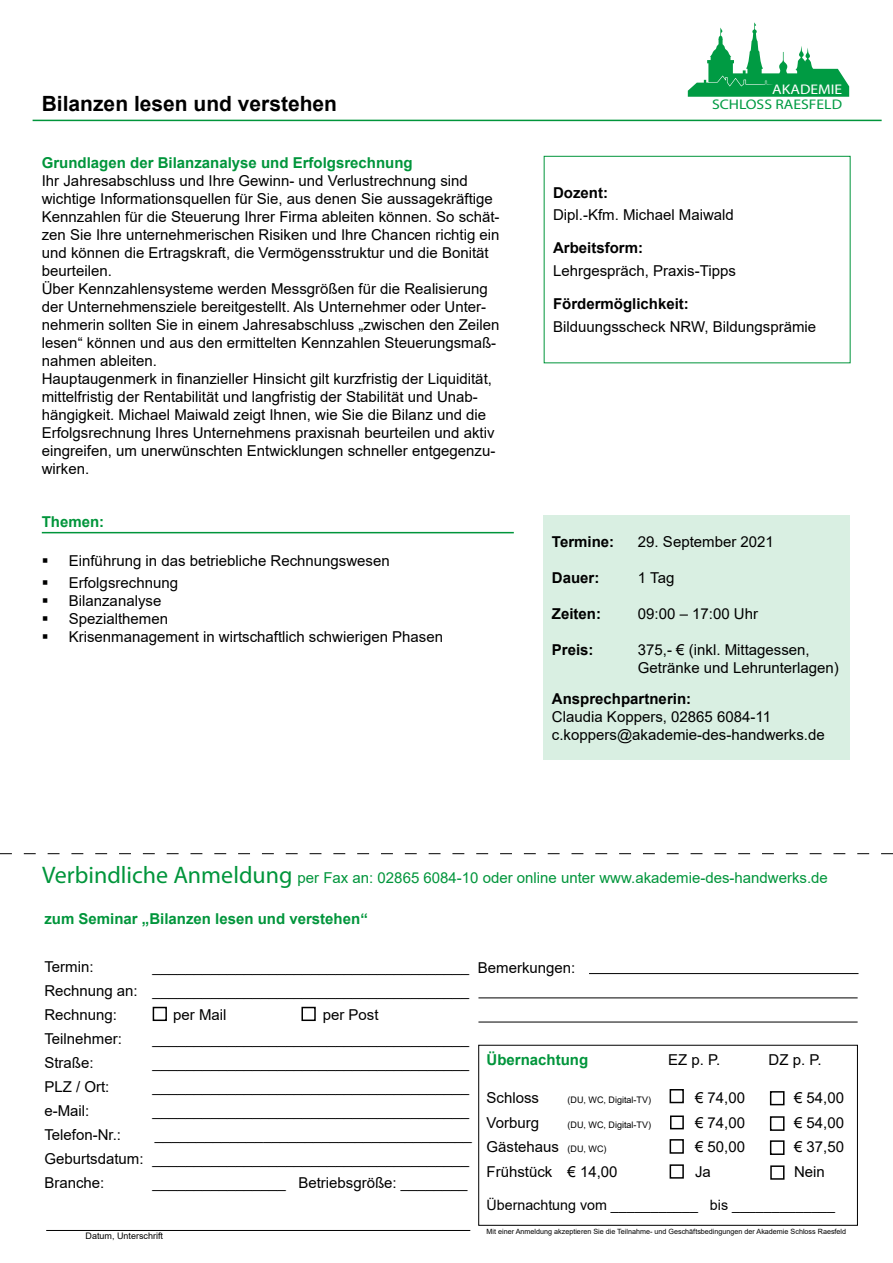
<style>
.page{position:relative;width:893px;height:1263px;background:#fff}
.page>*{position:absolute;margin:0;border:0;box-sizing:border-box;transform-origin:0 0}
.t1{font:700 21px "Arial";color:#000}
.t2{font:15px/18px "Arial";color:#000}
.t3{font:700 15px "Arial";color:#00953b}
.t4{font:15px "Arial";color:#00953b}
.t5{font:700 15px "Arial";color:#000}
.t6{font:14.25px "Arial";color:#000}
.t7{font:13.95px "Myriad Pro";color:#009b43;scale:1.12 1}
.t8{font:13.95px "Myriad Pro";color:#fff;scale:1.12 1}
.t9{font:9px "Arial";color:#000}
.t10{font:7.2px "Arial";color:#000}
.s1{font-family:"Myriad Pro";font-size:24px}
.s2{font-size:9px}
</style>
<div class="page">
<svg style="left:688px;top:22px;width:161px;height:75px"></svg>
<div style="left:544px;top:156px;width:306px;height:207px;border:1px solid #00953b"></div>
<hr style="left:33px;top:120px;width:849px;height:1px;background:#00953b">
<hr style="left:46px;top:1230px;width:424px;height:1px;background:#000">
<div style="left:478px;top:1045px;width:380px;height:180px;border:1px solid #000"></div>
<div style="left:670px;top:1089px;width:14px;height:14px;border:2px solid #000"></div>
<div style="left:670px;top:1115px;width:14px;height:14px;border:2px solid #000"></div>
<div style="left:670px;top:1139px;width:14px;height:15px;border:2px solid #000"></div>
<div style="left:670px;top:1164px;width:14px;height:14px;border:2px solid #000"></div>
<div style="left:770px;top:1091px;width:14px;height:14px;border:2px solid #000"></div>
<div style="left:770px;top:1116px;width:14px;height:15px;border:2px solid #000"></div>
<div style="left:770px;top:1140px;width:14px;height:15px;border:2px solid #000"></div>
<hr style="left:589px;top:973px;width:269px;height:1px;background:#000">
<hr style="left:478px;top:997px;width:380px;height:1px;background:#000">
<div style="left:770px;top:1165px;width:14px;height:15px;border:2px solid #000"></div>
<hr style="left:478px;top:1022px;width:380px;height:1px;background:#000">
<svg style="left:0;top:853px;width:893px;height:1px"></svg>
<div style="left:543px;top:516px;width:307px;height:244px;background:#d9efe2"></div>
<hr style="left:42px;top:532px;width:472px;height:1px;background:#00953b">
<div style="left:153px;top:1007px;width:14px;height:14px;border:2px solid #000"></div>
<div style="left:301px;top:1007px;width:15px;height:14px;border:2px solid #000"></div>
<h1 class="t1" style="left:42px;top:88px;width:297px">Bilanzen lesen und verstehen</h1>
<p class="t3" style="left:42px;top:152px;width:372px">Grundlagen der Bilanzanalyse und Erfolgsrechnung</p>
<p class="t2" style="left:42px;top:171px;width:459px">Ihr Jahresabschluss und Ihre Gewinn- und Verlustrechnung sind wichtige Informationsquellen für Sie, aus denen Sie aussagekräftige Kennzahlen für die Steuerung Ihrer Firma ableiten können. So schät&shy;zen Sie Ihre unternehmerischen Risiken und Ihre Chancen richtig ein und können die Ertragskraft, die Vermögensstruktur und die Bonität beurteilen.<br>Über Kennzahlensysteme werden Messgrößen für die Realisierung der Unternehmensziele bereitgestellt. Als Unternehmer oder Unter&shy;nehmerin sollten Sie in einem Jahresabschluss „zwischen den Zeilen lesen“ können und aus den ermittelten Kennzahlen Steuerungsmaß&shy;nahmen ableiten.<br>Hauptaugenmerk in finanzieller Hinsicht gilt kurzfristig der Liquidität, mittelfristig der Rentabilität und langfristig der Stabilität und Unab&shy;hängigkeit. Michael Maiwald zeigt Ihnen, wie Sie die Bilanz und die Erfolgsrechnung Ihres Unternehmens praxisnah beurteilen und aktiv eingreifen, um unerwünschten Entwicklungen schneller entgegenzu&shy;wirken.</p>
<p class="t3" style="left:42px;top:511px;width:64px">Themen:</p>
<p class="t2" style="left:69px;top:549px;width:322px;line-height:22.2px">Einführung in das betriebliche Rechnungswesen<br>Erfolgsrechnung</p>
<p class="t2" style="left:69px;top:591px;width:376px">Bilanzanalyse<br>Spezialthemen<br>Krisenmanagement in wirtschaftlich schwierigen Phasen</p>
<p class="t8" style="left:772px;top:81px;width:64px">AKADEMIE</p>
<p class="t7" style="left:712px;top:96px;width:118px">SCHLOSS RAESFELD</p>
<p class="t5" style="left:553px;top:182px;width:56px">Dozent:</p>
<p class="t2" style="left:553px;top:206px;width:182px">Dipl.-Kfm. Michael Maiwald</p>
<p class="t5" style="left:553px;top:237px;width:91px">Arbeitsform:</p>
<p class="t2" style="left:553px;top:261px;width:184px">Lehrgespräch, Praxis-Tipps</p>
<p class="t5" style="left:553px;top:293px;width:137px">Fördermöglichkeit:</p>
<p class="t2" style="left:553px;top:318px;width:265px">Bilduungsscheck NRW, Bildungsprämie</p>
<p class="t5" style="left:552px;top:531px;width:64px">Termine:</p>
<p class="t2" style="left:638px;top:532px;width:137px">29. September 2021</p>
<p class="t5" style="left:552px;top:567px;width:49px">Dauer:</p>
<p class="t2" style="left:638px;top:568px;width:38px">1 Tag</p>
<p class="t5" style="left:552px;top:603px;width:51px">Zeiten:</p>
<p class="t2" style="left:638px;top:604px;width:122px">09:00 – 17:00 Uhr</p>
<p class="t5" style="left:552px;top:639px;width:43px">Preis:</p>
<p class="t2" style="left:638px;top:640px;width:202px">375,- € (inkl. Mittagessen,<br>Getränke und Lehrunterlagen)</p>
<p class="t5" style="left:552px;top:688px;width:141px">Ansprechpartnerin:</p>
<p class="t2" style="left:552px;top:708px;width:274px">Claudia Koppers, 02865 6084-11 c.koppers@akademie-des-handwerks.de</p>
<p class="t4" style="left:42px;top:867px;width:787px"><span class="s1">Verbindliche Anmeldung</span> per Fax an: 02865 6084-10 oder online unter www.akademie-des-handwerks.de</p>
<p class="t3" style="left:44px;top:908px;width:325px">zum Seminar „Bilanzen lesen und verstehen“</p>
<p class="t2" style="left:44px;top:957px;width:51px">Termin:</p>
<p class="t2" style="left:44px;top:954px;width:426px;line-height:24px;text-align:justify;text-indent:108px">______________________________________ Rechnung an: ______________________________________ Rechnung:</p>
<p class="t2" style="left:478px;top:959px;width:99px">Bemerkungen:</p>
<p class="t2" style="left:173px;top:1005px;width:55px">per Mail</p>
<p class="t2" style="left:323px;top:1005px;width:57px">per Post</p>
<p class="t2" style="left:44px;top:1029px;width:79px">Teilnehmer:</p>
<p class="t2" style="left:44px;top:1053px;width:51px">Straße:</p>
<p class="t2" style="left:44px;top:1077px;width:67px">PLZ / Ort:</p>
<p class="t2" style="left:44px;top:1101px;width:46px">e-Mail:</p>
<p class="t2" style="left:152px;top:1029px;width:318px">______________________________________</p>
<p class="t2" style="left:152px;top:1053px;width:318px">______________________________________</p>
<p class="t2" style="left:152px;top:1077px;width:318px">______________________________________</p>
<p class="t2" style="left:152px;top:1101px;width:318px">______________________________________</p>
<p class="t2" style="left:44px;top:1125px;width:78px">Telefon-Nr.:</p>
<p class="t2" style="left:44px;top:1122px;width:429px;line-height:24px;text-indent:111px">______________________________________<br>Geburtsdatum: ______________________________________<br>Branche:</p>
<p class="t2" style="left:152px;top:1173px;width:317px">________________ Betriebsgröße: ________</p>
<p class="t9" style="left:86px;top:1230px;width:79px">Datum, Unterschrift</p>
<p class="t3" style="left:487px;top:1049px;width:103px">Übernachtung</p>
<p class="t2" style="left:668px;top:1050px;width:54px">EZ p. P.</p>
<p class="t2" style="left:769px;top:1050px;width:55px">DZ p. P.</p>
<p class="t2" style="left:487px;top:1088px;width:54px">Schloss</p>
<p class="t9" style="left:568px;top:1093px;width:85px">(DU, WC, Digital-TV)</p>
<p class="t2" style="left:695px;top:1088px;width:52px">€ 74,00</p>
<p class="t2" style="left:794px;top:1088px;width:52px">€ 54,00</p>
<p class="t2" style="left:487px;top:1113px;width:54px">Vorburg</p>
<p class="t9" style="left:568px;top:1118px;width:85px">(DU, WC, Digital-TV)</p>
<p class="t2" style="left:695px;top:1113px;width:52px">€ 74,00</p>
<p class="t2" style="left:794px;top:1113px;width:52px">€ 54,00</p>
<p class="t2" style="left:487px;top:1138px;width:121px">Gästehaus <span class="s2">(DU, WC)</span></p>
<p class="t2" style="left:695px;top:1138px;width:52px">€ 50,00</p>
<p class="t2" style="left:794px;top:1138px;width:52px">€ 37,50</p>
<p class="t2" style="left:487px;top:1163px;width:133px">Frühstück € 14,00</p>
<p class="t2" style="left:695px;top:1163px;width:17px">Ja</p>
<p class="t2" style="left:794px;top:1163px;width:32px">Nein</p>
<p class="t6" style="left:487px;top:1195px;width:350px">Übernachtung vom ___________ bis _____________</p>
<p class="t10" style="left:487px;top:1227px;width:361px">Mit einer Anmeldung akzeptieren Sie die Teilnahme- und Geschäftsbedingungen der Akademie Schloss Raesfeld</p>
</div>
